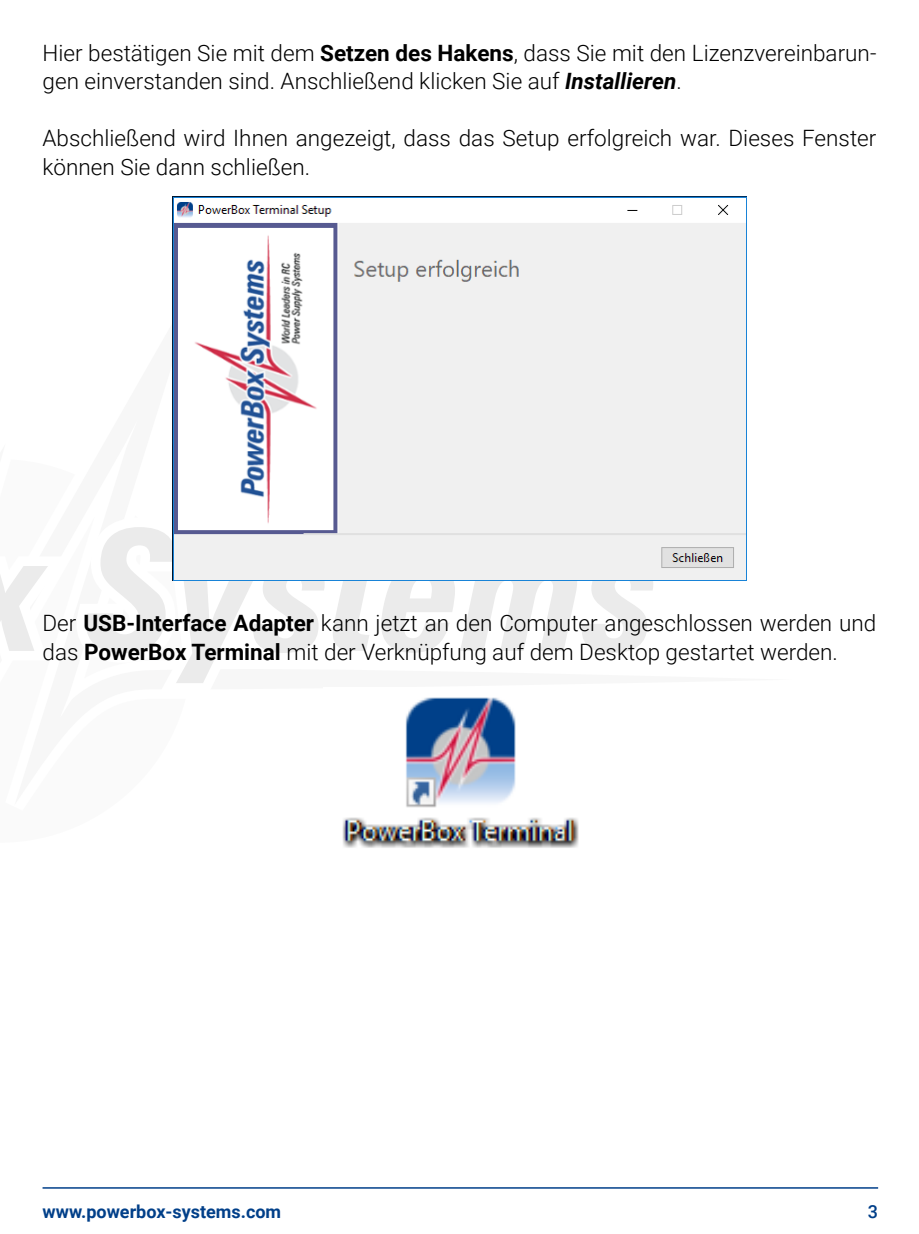
<style>
.page{position:relative;width:919px;height:1234px;background:#fff}
.page>*{position:absolute;margin:0;border:0;box-sizing:border-box;transform-origin:0 0}
.t1{font:300 22.5px/28.5px "Roboto";color:#000}
.t2{font:700 18px "Roboto";color:#003f89}
.t3{font:500 18px "Roboto";color:#003f89}
.s1{font-weight:700}
.s2{font-weight:700;font-style:italic}
</style>
<div class="page">
<hr style="left:43px;top:1186px;width:835px;height:2px;background:#003f89">
<svg style="left:0;top:566px;width:48px;height:84px"></svg>
<svg style="left:86px;top:527px;width:238px;height:156px"></svg>
<svg style="left:330px;top:580px;width:323px;height:72px"></svg>
<img style="left:172px;top:196px;width:574px;height:384px">
<img style="left:342px;top:697px;width:237px;height:151px">
<p class="t1" style="left:43px;top:38px;width:835px">Hier bestätigen Sie mit dem <span class="s1">Setzen des Hakens</span>, dass Sie mit den Lizenzvereinbarun&shy;gen einverstanden sind. Anschließend klicken Sie auf <span class="s2">Installieren</span>.</p>
<p class="t1" style="left:43px;top:123px;width:835px">Abschließend wird Ihnen angezeigt, dass das Setup erfolgreich war. Dieses Fenster können Sie dann schließen.</p>
<p class="t1" style="left:43px;top:608px;width:835px">Der <span class="s1">USB-Interface Adapter</span> kann jetzt an den Computer angeschlossen werden und das <span class="s1">PowerBox Terminal</span> mit der Verknüpfung auf dem Desktop gestartet werden.</p>
<p class="t2" style="left:43px;top:1198px;width:240px">www.powerbox-systems.com</p>
<p class="t3" style="left:867px;top:1198px;width:12px">3</p>
</div>
